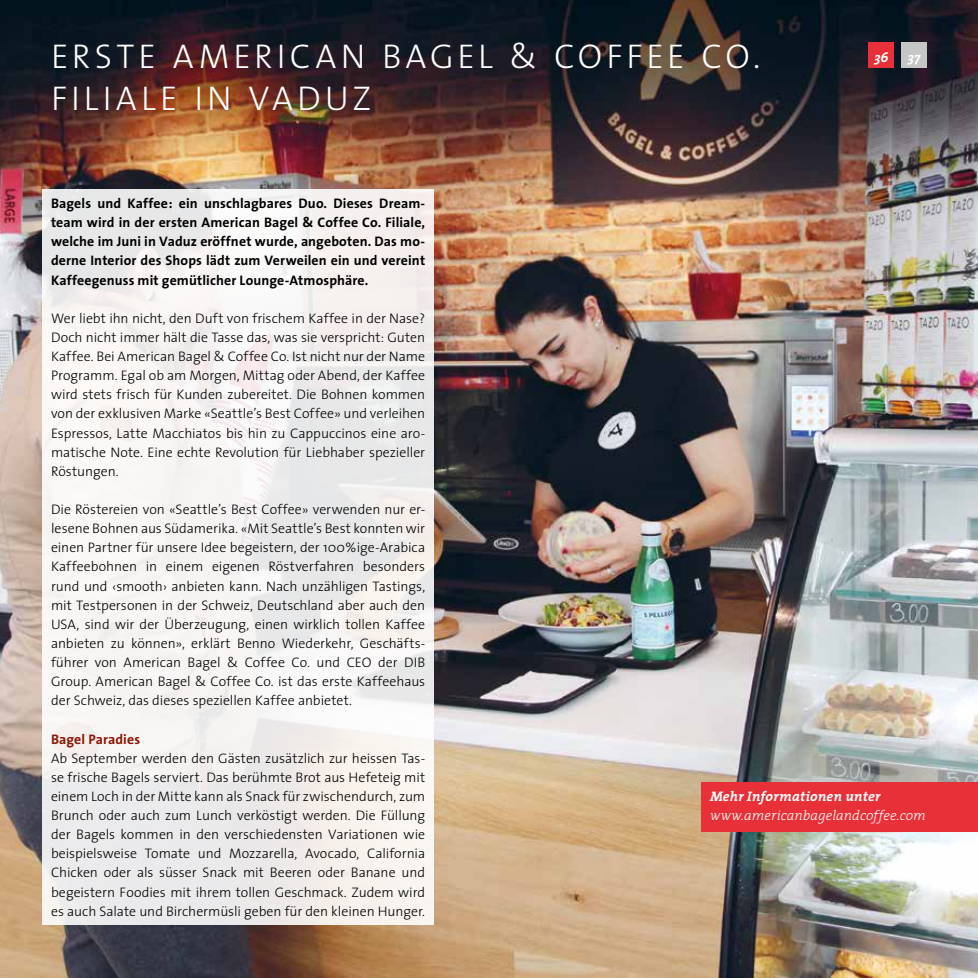
<style>
.page{position:relative;width:978px;height:978px;background:#fff}
.page>*{position:absolute;margin:0;border:0;box-sizing:border-box;transform-origin:0 0}
.t1{font:300 34.5px/42px "The Sans";letter-spacing:.11em;color:#fff}
.t2{font:300 13.8px/19px "The Sans";color:#000;text-align:justify}
.t3{font:700 13.8px/19px "The Sans";letter-spacing:.01em;color:#000;text-align:justify}
.t4{font:italic 300 13.8px "The Serif";letter-spacing:.005em;color:#fff}
.t5{font:italic 700 13.8px "The Serif";letter-spacing:.005em;color:#fff}
.t6{font:700 13.8px "The Sans";letter-spacing:.005em;color:#8a1702}
</style>
<div class="page">
<img style="left:0;top:0;width:978px;height:978px">
<div style="left:869px;top:43px;width:25px;height:25px;background:#e73037"></div>
<div style="left:901px;top:43px;width:26px;height:25px;background:#c6c6c6"></div>
<div style="left:43px;top:189px;width:391px;height:735px;background:linear-gradient(to right,#f4f2f2,#f2efed)"></div>
<div style="left:702px;top:782px;width:276px;height:49px;background:#e73037"></div>
<h1 class="t1" style="left:51px;top:35px;width:711px">ERSTE AMERICAN BAGEL &amp; COFFEE CO.<br>FILIALE IN VADUZ</h1>
<p class="t5" style="left:874px;top:46px;width:16px">36</p>
<p class="t5" style="left:908px;top:46px;width:14px">37</p>
<p class="t3" style="left:51px;top:194px;width:376px">Bagels und Kaffee: ein unschlagbares Duo. Dieses Dream&shy;team wird in der ersten American Bagel &amp; Coffee Co. Filiale, welche im Juni in Vaduz eröffnet wurde, angeboten. Das mo&shy;derne Interior des Shops lädt zum Verweilen ein und vereint Kaffeegenuss mit gemütlicher Lounge-Atmosphäre.</p>
<p class="t2" style="left:51px;top:308px;width:376px">Wer liebt ihn nicht, den Duft von frischem Kaffee in der Nase?<br>Doch nicht immer hält die Tasse das, was sie verspricht: Guten Kaffee. Bei American Bagel &amp; Coffee Co. Ist nicht nur der Name Programm. Egal ob am Morgen, Mittag oder Abend, der Kaffee wird stets frisch für Kunden zubereitet. Die Bohnen kommen von der exklusiven Marke «Seattle’s Best Coffee» und verleihen Espressos, Latte Macchiatos bis hin zu Cappuccinos eine aro&shy;matische Note. Eine echte Revolution für Liebhaber spezieller Röstungen.</p>
<p class="t2" style="left:51px;top:499px;width:376px;text-align:left">Die Röstereien von «Seattle’s Best Coffee» verwenden nur er-- lesene Bohnen aus Südamerika. «Mit Seattle’s Best konnten wir einen Partner für unsere Idee begeistern, der 100%ige-Arabica Kaffeebohnen in einem eigenen Röstverfahren besonders rund und ‹smooth› anbieten kann. Nach unzähligen Tastings, mit Testpersonen in der Schweiz, Deutschland aber auch den USA, sind wir der Überzeugung, einen wirklich tollen Kaffee anbieten zu können», erklärt Benno Wiederkehr, Geschäfts&shy;führer von American Bagel &amp; Coffee Co. und CEO der DIB Group. American Bagel &amp; Coffee Co. ist das erste Kaffeehaus der Schweiz, das dieses speziellen Kaffee anbietet.</p>
<p class="t6" style="left:51px;top:727px;width:91px">Bagel Paradies</p>
<p class="t2" style="left:51px;top:748px;width:376px">Ab September werden den Gästen zusätzlich zur heissen Tas&shy;se frische Bagels serviert. Das berühmte Brot aus Hefeteig mit einem Loch in der Mitte kann als Snack für zwischendurch, zum Brunch oder auch zum Lunch verköstigt werden. Die Füllung der Bagels kommen in den verschiedensten Variationen wie beispielsweise Tomate und Mozzarella, Avocado, California Chicken oder als süsser Snack mit Beeren oder Banane und begeistern Foodies mit ihrem tollen Geschmack. Zudem wird es auch Salate und Birchermüsli geben für den kleinen Hunger.</p>
<p class="t5" style="left:710px;top:785px;width:172px">Mehr Informationen unter</p>
<p class="t4" style="left:710px;top:804px;width:217px">www.americanbagelandcoffee.com</p>
</div>
